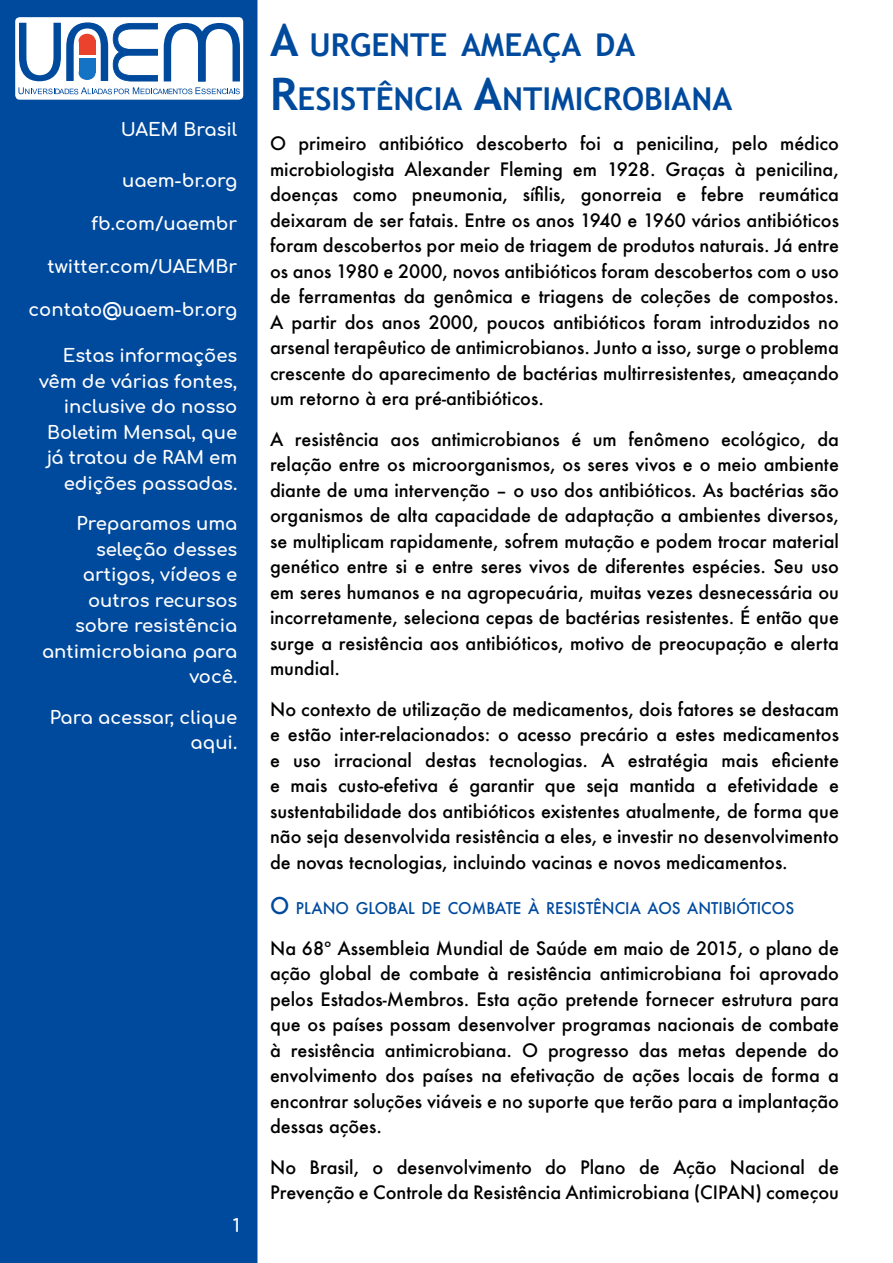
<style>
.page{position:relative;width:893px;height:1263px;background:#fff}
.page>*{position:absolute;margin:0;border:0;box-sizing:border-box;transform-origin:0 0}
.t1{font:700 31.5px/54px "Trebuchet MS";color:#004a9d}
.t2{font:500 18px/25.5px "Futura";color:#000;text-align:justify}
.t3{font:700 18px/25.5px "Comfortaa";color:#fff;text-align:right}
.t4{font:500 15.75px "Futura";color:#004a9d;scale:.96 1}
.s1{font-size:45px}
.s2{font-size:22.5px}
</style>
<div class="page">
<div style="left:0;top:0;width:257px;height:1263px;background:#004a9d"></div>
<div style="left:15px;top:17px;width:228px;height:83px;background:#fff;border-radius:4px"></div>
<svg style="left:164px;top:23px;width:76px;height:58px"></svg>
<svg style="left:19px;top:22px;width:139px;height:59px"></svg>
<svg style="left:18px;top:87px;width:222px;height:7px"></svg>
<p class="t3" style="left:121px;top:114px;width:118px">UAEM Brasil</p>
<p class="t3" style="left:122px;top:165px;width:117px">uaem-br.org</p>
<p class="t3" style="left:92px;top:208px;width:147px">fb.com/uaembr</p>
<p class="t3" style="left:48px;top:251px;width:191px">twitter.com/UAEMBr</p>
<p class="t3" style="left:28px;top:294px;width:210px">contato@uaem-br.org</p>
<p class="t3" style="left:39px;top:340px;width:200px">Estas informações vêm de várias fontes, inclusive do nosso<br>Boletim Mensal, que já tratou de RAM em edições passadas.</p>
<p class="t3" style="left:42px;top:509px;width:197px">Preparamos uma seleção desses artigos, vídeos e outros recursos sobre resistência antimicrobiana para você.</p>
<p class="t3" style="left:50px;top:702px;width:189px">Para acessar, clique aqui.</p>
<p class="t3" style="left:233px;top:1210px;width:9px">1</p>
<h1 class="t1" style="left:270px;top:17px;width:464px"><span class="s1">A</span> URGENTE AMEAÇA DA<br><span class="s1">R</span>ESISTÊNCIA <span class="s1">A</span>NTIMICROBIANA</h1>
<p class="t2" style="left:270px;top:130px;width:570px">O primeiro antibiótico descoberto foi a penicilina, pelo médico microbiologista Alexander Fleming em 1928. Graças à penicilina, doenças como pneumonia, sífilis, gonorreia e febre reumática deixaram de ser fatais. Entre os anos 1940 e 1960 vários antibióticos foram descobertos por meio de triagem de produtos naturais. Já entre os anos 1980 e 2000, novos antibióticos foram descobertos com o uso de ferramentas da genômica e triagens de coleções de compostos.<br>A partir dos anos 2000, poucos antibióticos foram introduzidos no arsenal terapêutico de antimicrobianos. Junto a isso, surge o problema crescente do aparecimento de bactérias multirresistentes, ameaçando um retorno à era pré-antibióticos.</p>
<p class="t2" style="left:270px;top:426px;width:570px">A resistência aos antimicrobianos é um fenômeno ecológico, da relação entre os microorganismos, os seres vivos e o meio ambiente diante de uma intervenção – o uso dos antibióticos. As bactérias são organismos de alta capacidade de adaptação a ambientes diversos, se multiplicam rapidamente, sofrem mutação e podem trocar material genético entre si e entre seres vivos de diferentes espécies. Seu uso em seres humanos e na agropecuária, muitas vezes desnecessária ou incorretamente, seleciona cepas de bactérias resistentes. É então que surge a resistência aos antibióticos, motivo de preocupação e alerta mundial.</p>
<p class="t2" style="left:270px;top:696px;width:570px">No contexto de utilização de medicamentos, dois fatores se destacam e estão inter-relacionados: o acesso precário a estes medicamentos e uso irracional destas tecnologias. A estratégia mais eficiente e mais custo-efetiva é garantir que seja mantida a efetividade e sustentabilidade dos antibióticos existentes atualmente, de forma que não seja desenvolvida resistência a eles, e investir no desenvolvimento de novas tecnologias, incluindo vacinas e novos medicamentos.</p>
<p class="t4" style="left:270px;top:898px;width:547px"><span class="s2">O</span> PLANO GLOBAL DE COMBATE À RESISTÊNCIA AOS ANTIBIÓTICOS</p>
<p class="t2" style="left:270px;top:935px;width:570px">Na 68º Assembleia Mundial de Saúde em maio de 2015, o plano de ação global de combate à resistência antimicrobiana foi aprovado pelos Estados-Membros. Esta ação pretende fornecer estrutura para que os países possam desenvolver programas nacionais de combate à resistência antimicrobiana. O progresso das metas depende do envolvimento dos países na efetivação de ações locais de forma a encontrar soluções viáveis e no suporte que terão para a implantação dessas ações.</p>
<p class="t2" style="left:270px;top:1154px;width:570px">No Brasil, o desenvolvimento do Plano de Ação Nacional de<br>Prevenção e Controle da Resistência Antimicrobiana (CIPAN) começou</p>
</div>
